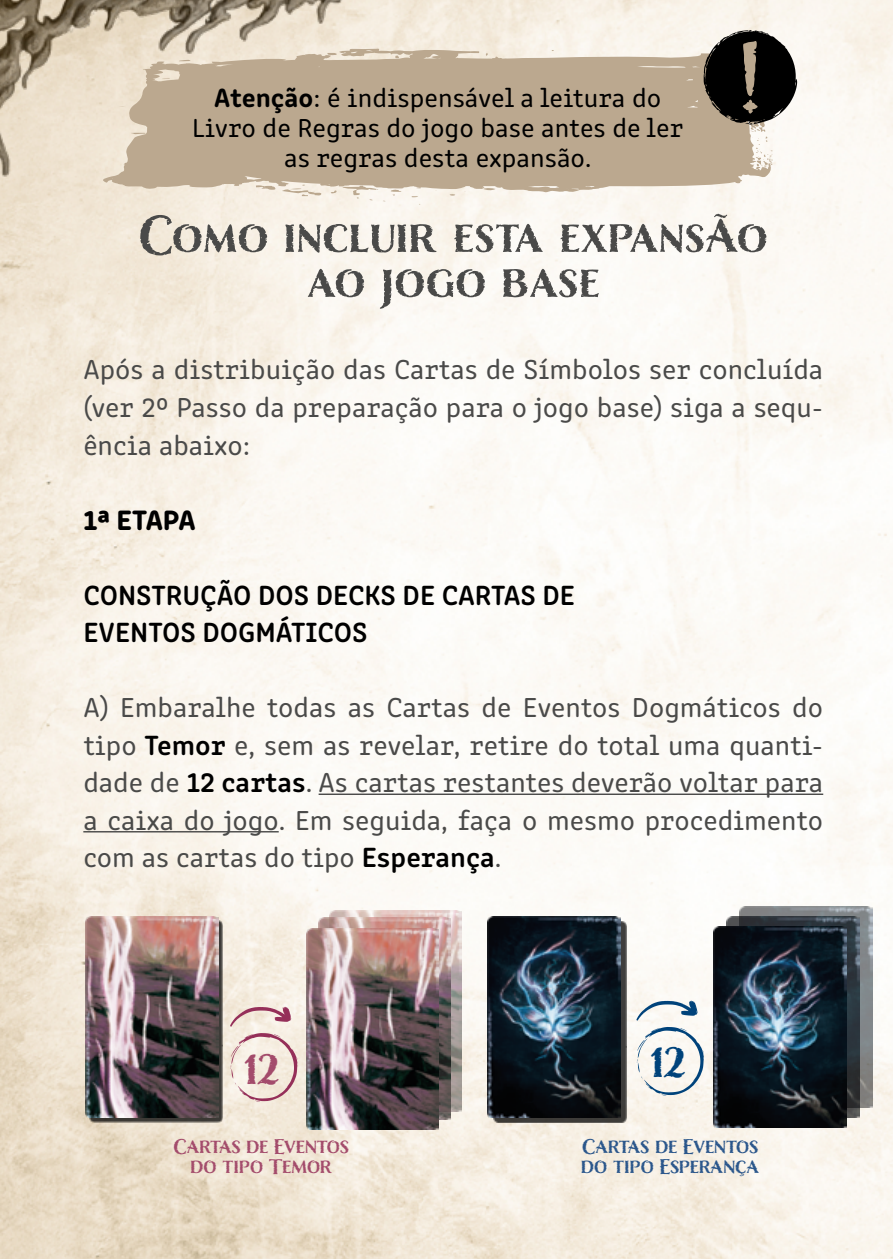
<style>
.page{position:relative;width:893px;height:1259px;background:#fff}
.page>*{position:absolute;margin:0;border:0;box-sizing:border-box;transform-origin:0 0}
.t1{font:700 98.7px "Nelson";color:#bba88f;scale:1.09 1}
.t2{font:700 51px/45px "Nelson";color:#4a4a49;text-align:center}
.t3{font:700 46.8px "Nelson";color:#a34b6b}
.t4{font:700 46.8px "Nelson";color:#00437b}
.t5{font:28.5px/37.5px "Clone Rounded";color:#4a4a49;text-align:justify}
.t6{font:600 28.5px/37.5px "Clone Rounded";color:#000}
.t7{font:28.5px "Clone Rounded Eb";color:#000}
.t8{font:27px/30px "Clone Rounded";color:#000;text-align:center}
.t9{font:700 19.5px/19.5px "Nelson";letter-spacing:-.01em;color:#2a568b}
.t10{font:700 19.5px/19.5px "Nelson";color:#a34b6b;text-align:center}
.s1{font-weight:700}
.s2{font-weight:600;color:#000}
</style>
<div class="page">
<img style="left:417px;top:0;width:476px;height:1259px">
<img style="left:0;top:0;width:417px;height:1259px">
<hr style="left:319px;top:793px;width:504px;height:2px;background:#4a4a49">
<hr style="left:83px;top:831px;width:196px;height:1px;background:#4a4a49">
<svg style="left:449px;top:194px;width:7px;height:2px"></svg>
<svg style="left:331px;top:193px;width:71px;height:9px"></svg>
<svg style="left:282px;top:193px;width:41px;height:3px"></svg>
<svg style="left:101px;top:49px;width:670px;height:144px;background:#c4b29b"></svg>
<svg style="left:703px;top:30px;width:94px;height:137px"></svg>
<div style="left:493px;top:922px;width:134px;height:201px;background:#000;opacity:.75"></div>
<img style="left:488px;top:916px;width:133px;height:201px">
<img style="left:739px;top:906px;width:134px;height:201px">
<img style="left:329px;top:910px;width:133px;height:201px">
<div style="left:90px;top:920px;width:133px;height:202px;background:#000;opacity:.75"></div>
<img style="left:86px;top:916px;width:132px;height:201px">
<svg style="left:230px;top:1006px;width:61px;height:21px"></svg>
<svg style="left:636px;top:1000px;width:61px;height:20px"></svg>
<img style="left:318px;top:917px;width:133px;height:202px">
<img style="left:306px;top:928px;width:133px;height:201px">
<svg style="left:230px;top:1033px;width:67px;height:68px;background:#ebd9d1"></svg>
<svg style="left:637px;top:1027px;width:67px;height:68px"></svg>
<img style="left:726px;top:916px;width:133px;height:201px">
<img style="left:713px;top:926px;width:133px;height:201px">
<p class="t8" style="left:214px;top:81px;width:449px"><span class="s1">Atenção</span>: é indispensável a leitura do</p>
<p class="t8" style="left:192px;top:111px;width:493px">Livro de Regras do jogo base antes de ler as regras desta expansão.</p>
<h1 class="t1" style="left:742px;top:13px;width:17px">!</h1>
<h2 class="t2" style="left:139px;top:215px;width:631px">Como incluir esta expansão ao jogo base</h2>
<p class="t5" style="left:83px;top:349px;width:741px">Após a distribuição das Cartas de Símbolos ser concluída (ver 2º Passo da preparação para o jogo base) siga a sequ&shy;ência abaixo:</p>
<p class="t7" style="left:83px;top:496px;width:114px">1ª ETAPA</p>
<p class="t6" style="left:83px;top:574px;width:493px">CONSTRUÇÃO DOS DECKS DE CARTAS DE<br>EVENTOS DOGMÁTICOS</p>
<p class="t5" style="left:83px;top:686px;width:741px">A) Embaralhe todas as Cartas de Eventos Dogmáticos do tipo <span class="s2">Temor</span> e, sem as revelar, retire do total uma quanti&shy;dade de <span class="s2">12 cartas</span>. As cartas restantes deverão voltar para a caixa do jogo. Em seguida, faça o mesmo procedimento com as cartas do tipo <span class="s2">Esperança</span>.</p>
<h3 class="t3" style="left:245px;top:1036px;width:36px">12</h3>
<h3 class="t4" style="left:651px;top:1030px;width:36px">12</h3>
<p class="t10" style="left:173px;top:1138px;width:177px">Cartas de Eventos do tipo Temor</p>
<p class="t9" style="left:581px;top:1138px;width:180px">Cartas de Eventos do tipo Esperança</p>
</div>
